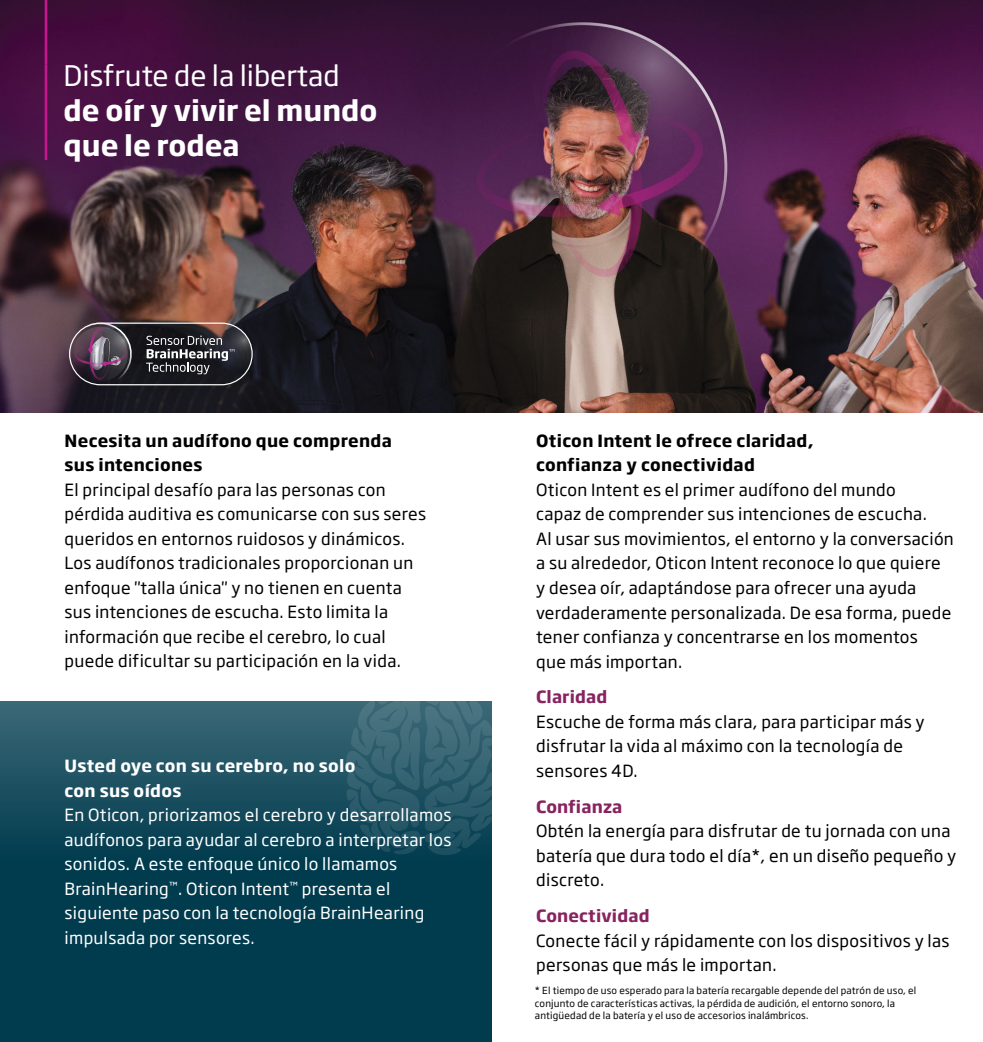
<style>
.page{position:relative;width:983px;height:1042px;background:#fff}
.page>*{position:absolute;margin:0;border:0;box-sizing:border-box;transform-origin:0 0}
.t1{font:700 28px/35px "Soho Gothic Pro";color:#fff}
.t2{font:28px "Soho Gothic Pro";color:#fff}
.t3{font:16.62px/24.5px "Soho Gothic Pro";letter-spacing:.02em;color:#000}
.t4{font:16.62px/24.5px "Soho Gothic Pro";letter-spacing:.02em;color:#fff}
.t5{font:700 16.62px/24.5px "Soho Gothic Pro";letter-spacing:.02em;color:#000}
.t6{font:700 16.62px/24.5px "Soho Gothic Pro";letter-spacing:.02em;color:#fff}
.t7{font:700 16.62px "Soho Gothic Pro";letter-spacing:.01em;color:#872460}
.t8{font:9.62px/12.2px "Soho Gothic Pro";letter-spacing:.02em;color:#000}
</style>
<div class="page">
<svg style="left:0;top:702px;width:491px;height:340px;background:#0b4355"></svg>
<img style="left:0;top:0;width:982px;height:413px">
<svg style="left:345px;top:702px;width:146px;height:153px;background:#2d5d6c"></svg>
<img style="left:70px;top:387px;width:72px;height:3px">
<svg style="left:67px;top:321px;width:188px;height:66px;background:#464047"></svg>
<hr style="left:45px;top:0;width:2px;height:64px;background:#c6168d">
<hr style="left:45px;top:64px;width:2px;height:96px;background:#c6168d">
<h1 class="t2" style="left:64px;top:54px;width:277px">Disfrute de la libertad</h1>
<h1 class="t1" style="left:64px;top:92px;width:315px">de oír y vivir el mundo que le rodea</h1>
<p class="t5" style="left:64px;top:427px;width:329px">Necesita un audífono que comprenda sus intenciones</p>
<p class="t3" style="left:64px;top:477px;width:363px">El principal desafío para las personas con pérdida auditiva es comunicarse con sus seres queridos en entornos ruidosos y dinámicos.<br>Los audífonos tradicionales proporcionan un enfoque "talla única" y no tienen en cuenta sus intenciones de escucha. Esto limita la información que recibe el cerebro, lo cual puede dificultar su participación en la vida.</p>
<p class="t6" style="left:64px;top:753px;width:292px">Usted oye con su cerebro, no solo con sus oídos</p>
<p class="t4" style="left:64px;top:802px;width:388px">En Oticon, priorizamos el cerebro y desarrollamos audífonos para ayudar al cerebro a interpretar los sonidos. A este enfoque único lo llamamos BrainHearing<sup>™</sup>. Oticon Intent<sup>™</sup> presenta el siguiente paso con la tecnología BrainHearing impulsada por sensores.</p>
<p class="t5" style="left:536px;top:427px;width:279px">Oticon Intent le ofrece claridad, confianza y conectividad</p>
<p class="t3" style="left:536px;top:477px;width:419px">Oticon Intent es el primer audífono del mundo<br>capaz de comprender sus intenciones de escucha.<br>Al usar sus movimientos, el entorno y la conversación a su alrededor, Oticon Intent reconoce lo que quiere y desea oír, adaptándose para ofrecer una ayuda verdaderamente personalizada. De esa forma, puede tener confianza y concentrarse en los momentos<br>que más importan.</p>
<p class="t7" style="left:536px;top:684px;width:73px">Claridad</p>
<p class="t3" style="left:536px;top:708px;width:390px">Escuche de forma más clara, para participar más y disfrutar la vida al máximo con la tecnología de sensores 4D.</p>
<p class="t7" style="left:536px;top:793px;width:88px">Confianza</p>
<p class="t3" style="left:536px;top:818px;width:421px">Obtén la energía para disfrutar de tu jornada con una batería que dura todo el día*, en un diseño pequeño y discreto.</p>
<p class="t7" style="left:536px;top:903px;width:115px">Conectividad</p>
<p class="t3" style="left:536px;top:927px;width:415px">Conecte fácil y rápidamente con los dispositivos y las personas que más le importan.</p>
<p class="t8" style="left:535px;top:984px;width:383px">* El tiempo de uso esperado para la batería recargable depende del patrón de uso, el conjunto de características activas, la pérdida de audición, el entorno sonoro, la antigüedad de la batería y el uso de accesorios inalámbricos.</p>
</div>
